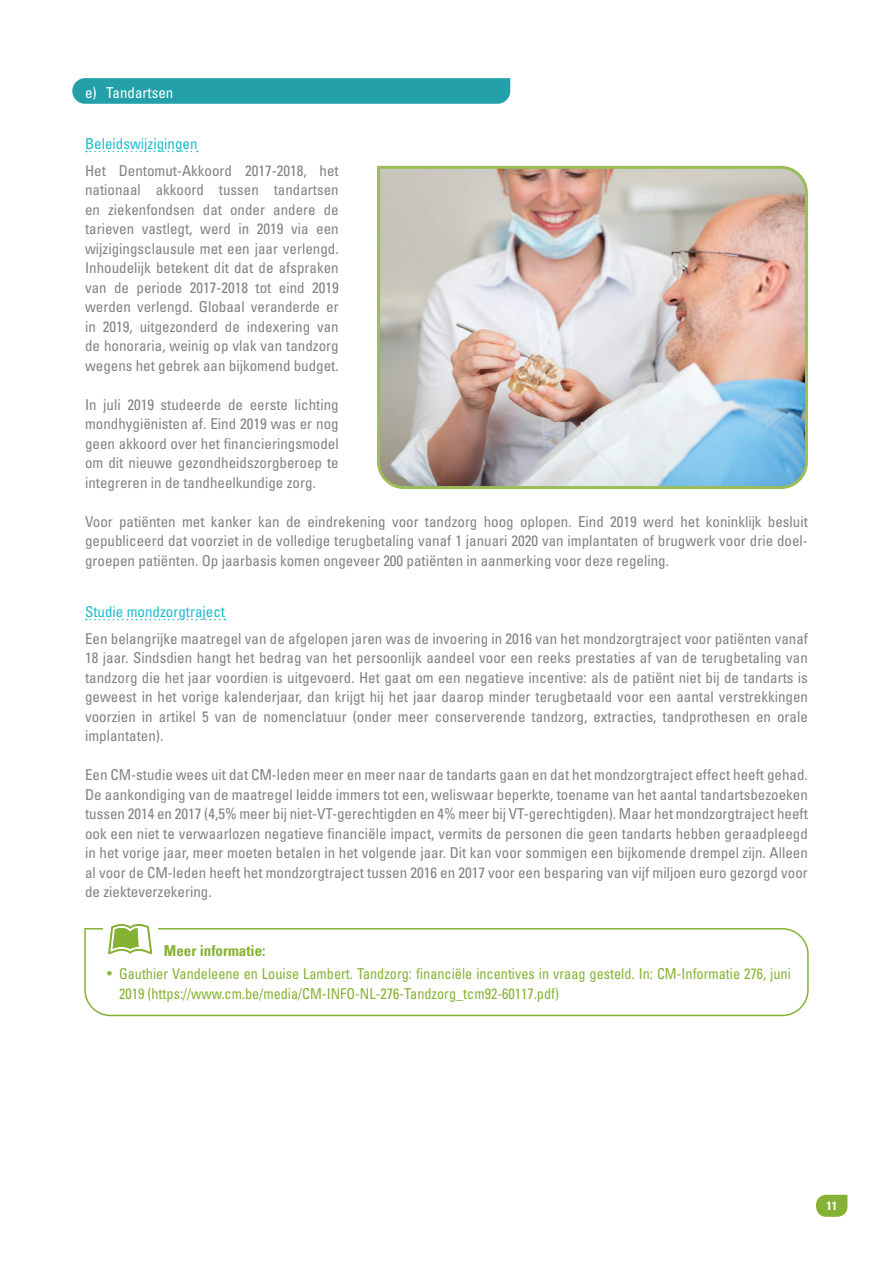
<style>
.page{position:relative;width:893px;height:1263px;background:#fff}
.page>*{position:absolute;margin:0;border:0;box-sizing:border-box;transform-origin:0 0}
.t1{font:condensed 15px/19.5px "Univers LT Std";color:#808285;text-align:justify}
.t2{font:condensed 15px/19.5px "Univers LT Std";color:#85b234;scale:.95 1}
.TITEL_STIPPELLIJN{font:condensed 15px "Univers LT Std";color:#1cbdce}
.t3{font:700 condensed 15px "Univers LT Std";color:#85b234}
.t4{font:condensed 15px "Univers LT Std";color:#fff}
.t5{font:700 condensed 12px "Univers LT Std";color:#fff}
</style>
<div class="page">
<svg style="left:72px;top:78px;width:438px;height:26px;background:#28a2ab"></svg>
<svg style="left:86px;top:151px;width:112px;height:1px"></svg>
<svg style="left:86px;top:619px;width:139px;height:1px"></svg>
<svg style="left:84px;top:928px;width:725px;height:89px"></svg>
<div style="left:103px;top:919px;width:54px;height:39px;background:#fff"></div>
<svg style="left:107px;top:923px;width:46px;height:32px"></svg>
<img style="left:377px;top:165px;width:431px;height:324px">
<svg style="left:816px;top:1194px;width:32px;height:23px"></svg>
<p class="t4" style="left:85px;top:83px;width:90px">e) Tandartsen</p>
<p class="TITEL_STIPPELLIJN" style="left:85px;top:134px;width:114px">Beleidswijzigingen</p>
<p class="t1" style="left:85px;top:160px;width:255px">Het Dentomut-Akkoord 2017-2018, het nationaal akkoord tussen tandartsen en ziekenfondsen dat onder andere de tarieven vastlegt, werd in 2019 via een wijzigingsclausule met een jaar verlengd.<br>Inhoudelijk betekent dit dat de afspraken van de periode 2017-2018 tot eind 2019 werden verlengd. Globaal veranderde er in 2019, uitgezonderd de indexering van de honoraria, weinig op vlak van tandzorg wegens het gebrek aan bijkomend budget.</p>
<p class="t1" style="left:85px;top:394px;width:255px">In juli 2019 studeerde de eerste lichting mondhygiënisten af. Eind 2019 was er nog geen akkoord over het financieringsmodel om dit nieuwe gezondheidszorgberoep te integreren in de tandheelkundige zorg.</p>
<p class="t1" style="left:85px;top:511px;width:724px">Voor patiënten met kanker kan de eindrekening voor tandzorg hoog oplopen. Eind 2019 werd het koninklijk besluit gepubliceerd dat voorziet in de volledige terugbetaling vanaf 1 januari 2020 van implantaten of brugwerk voor drie doel&shy;groepen patiënten. Op jaarbasis komen ongeveer 200 patiënten in aanmerking voor deze regeling.</p>
<p class="TITEL_STIPPELLIJN" style="left:85px;top:602px;width:141px">Studie mondzorgtraject</p>
<p class="t1" style="left:85px;top:628px;width:724px">Een belangrijke maatregel van de afgelopen jaren was de invoering in 2016 van het mondzorgtraject voor patiënten vanaf 18 jaar. Sindsdien hangt het bedrag van het persoonlijk aandeel voor een reeks prestaties af van de terugbetaling van tandzorg die het jaar voordien is uitgevoerd. Het gaat om een negatieve incentive: als de patiënt niet bij de tandarts is geweest in het vorige kalenderjaar, dan krijgt hij het jaar daarop minder terugbetaald voor een aantal verstrekkingen voorzien in artikel 5 van de nomenclatuur (onder meer conserverende tandzorg, extracties, tandprothesen en orale implantaten).</p>
<p class="t1" style="left:85px;top:765px;width:724px">Een CM-studie wees uit dat CM-leden meer en meer naar de tandarts gaan en dat het mondzorgtraject effect heeft gehad.<br>De aankondiging van de maatregel leidde immers tot een, weliswaar beperkte, toename van het aantal tandartsbezoeken tussen 2014 en 2017 (4,5% meer bij niet-VT-gerechtigden en 4% meer bij VT-gerechtigden). Maar het mondzorgtraject heeft ook een niet te verwaarlozen negatieve financiële impact, vermits de personen die geen tandarts hebben geraadpleegd in het vorige jaar, meer moeten betalen in het volgende jaar. Dit kan voor sommigen een bijkomende drempel zijn. Alleen al voor de CM-leden heeft het mondzorgtraject tussen 2016 en 2017 voor een besparing van vijf miljoen euro gezorgd voor de ziekteverzekering.</p>
<p class="t3" style="left:164px;top:941px;width:103px">Meer informatie:</p>
<p class="t2" style="left:119px;top:964px;width:709px;text-indent:-13px">• Gauthier Vandeleene en Louise Lambert. Tandzorg: financiële incentives in vraag gesteld. In: CM-Informatie 276, juni<br>2019 (https://www.cm.be/media/CM-INFO-NL-276-Tandzorg_tcm92-60117.pdf)</p>
<p class="t5" style="left:826px;top:1198px;width:12px">11</p>
</div>
